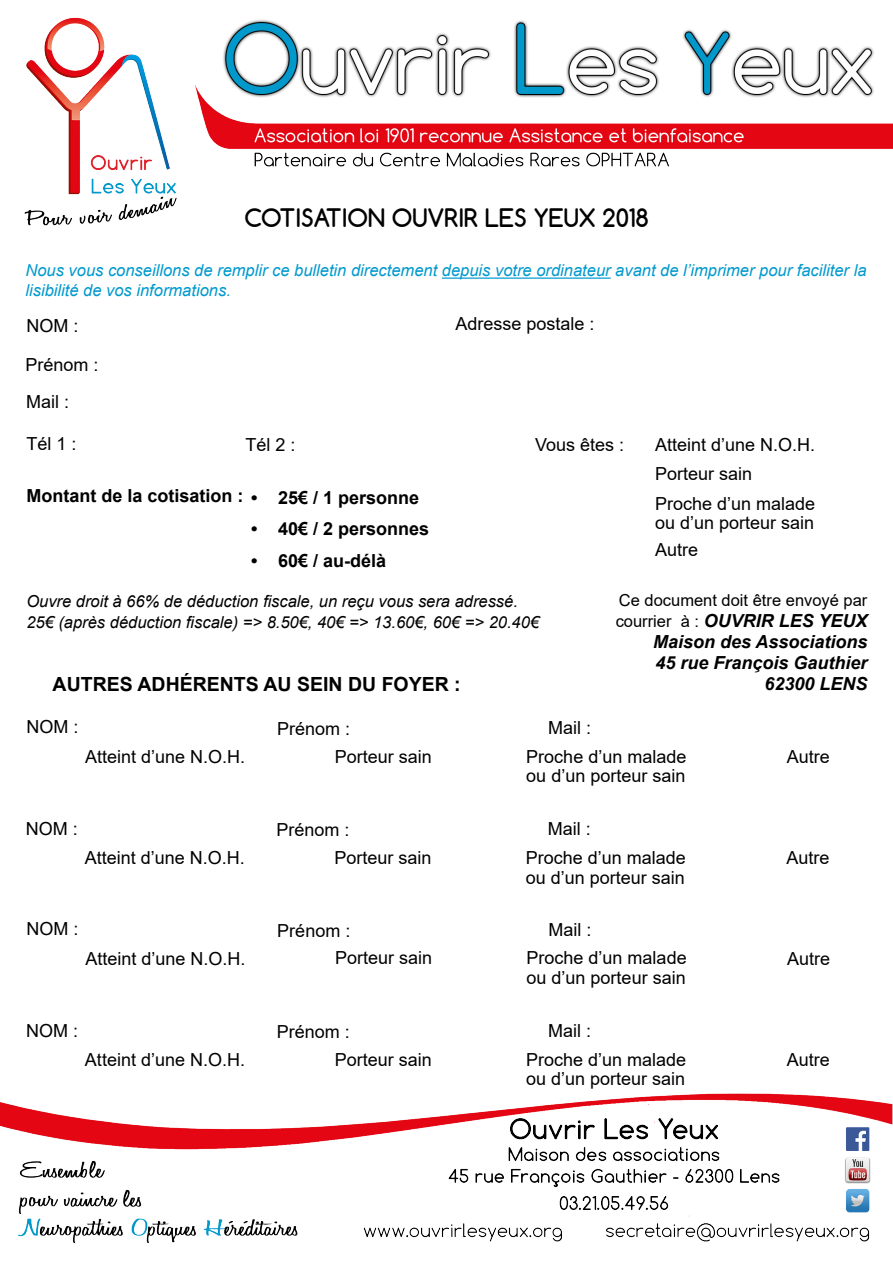
<style>
.page{position:relative;width:893px;height:1263px;background:#fff}
.page>*{position:absolute;margin:0;border:0;box-sizing:border-box;transform-origin:0 0}
.Grand_titre_-_H{font:700 24px "Comfortaa";color:#000}
.t1{font:700 19.5px "Arial";color:#000}
.t2{font:18px/19.5px "Arial";color:#000}
.Texte_normal_arial_i{font:italic 700 18px "Arial";color:#000}
.Texte_normal_arial{font:700 18px "Arial";color:#000}
.t3{font:italic 16.5px/19.8px "Arial";color:#0099cd}
.Texte_normal_arial-2{font:italic 16.5px "Arial";color:#000}
.Texte_normal_arial_i-2{font:16.5px "Arial";color:#000}
.s1{font-weight:400;font-style:normal;font-size:16.5px}
</style>
<div class="page">
<img style="left:0;top:1093px;width:893px;height:150px">
<img style="left:24px;top:17px;width:869px;height:209px">
<hr style="left:442px;top:277px;width:169px;height:2px;background:#0099cd">
<p class="Grand_titre_-_H" style="left:244px;top:203px;width:406px">COTISATION OUVRIR LES YEUX 2018</p>
<p class="t3" style="left:26px;top:261px;width:842px">Nous vous conseillons de remplir ce bulletin directement depuis votre ordinateur avant de l’imprimer pour faciliter la lisibilité de vos informations.</p>
<p class="t2" style="left:26px;top:316px;width:54px">NOM :</p>
<p class="t2" style="left:455px;top:313px;width:141px">Adresse postale :</p>
<p class="t2" style="left:26px;top:346px;width:75px;line-height:37px">Prénom :<br>Mail :</p>
<p class="t2" style="left:26px;top:434px;width:52px">Tél 1 :</p>
<p class="t2" style="left:245px;top:435px;width:52px">Tél 2 :</p>
<p class="t2" style="left:535px;top:435px;width:91px">Vous êtes :</p>
<p class="t2" style="left:655px;top:459px;width:162px;line-height:29.7px">Porteur sain<br>Proche d’un malade</p>
<p class="t2" style="left:655px;top:509px;width:161px;line-height:27.2px">ou d’un porteur sain<br>Autre</p>
<p class="t2" style="left:655px;top:435px;width:162px">Atteint d’une N.O.H.</p>
<p class="Texte_normal_arial" style="left:26px;top:483px;width:219px">Montant de la cotisation :</p>
<p class="Texte_normal_arial" style="left:251px;top:485px;width:170px">• 25€ / 1 personne</p>
<p class="Texte_normal_arial" style="left:251px;top:516px;width:180px">• 40€ / 2 personnes</p>
<p class="Texte_normal_arial" style="left:251px;top:548px;width:137px">• 60€ / au-délà</p>
<p class="Texte_normal_arial-2" style="left:26px;top:591px;width:493px">Ouvre droit à 66% de déduction fiscale, un reçu vous sera adressé.</p>
<p class="Texte_normal_arial-2" style="left:26px;top:612px;width:514px">25€ (après déduction fiscale) =&gt; 8.50€, 40€ =&gt; 13.60€, 60€ =&gt; 20.40€</p>
<p class="t1" style="left:53px;top:671px;width:410px">AUTRES ADHÉRENTS AU SEIN DU FOYER :</p>
<p class="t2" style="left:26px;top:717px;width:54px">NOM :</p>
<p class="t2" style="left:277px;top:718px;width:75px">Prénom :</p>
<p class="t2" style="left:548px;top:717px;width:45px">Mail :</p>
<p class="Texte_normal_arial_i-2" style="left:619px;top:589px;width:250px">Ce document doit être envoyé par</p>
<p class="Texte_normal_arial_i" style="left:616px;top:609px;width:253px"><span class="s1">courrier à :</span> OUVRIR LES YEUX</p>
<p class="Texte_normal_arial_i" style="left:653px;top:630px;width:216px">Maison des Associations</p>
<p class="Texte_normal_arial_i" style="left:655px;top:651px;width:214px">45 rue François Gauthier</p>
<p class="Texte_normal_arial_i" style="left:764px;top:672px;width:105px">62300 LENS</p>
<p class="t2" style="left:85px;top:746px;width:162px">Atteint d’une N.O.H.</p>
<p class="t2" style="left:335px;top:746px;width:99px">Porteur sain</p>
<p class="t2" style="left:526px;top:746px;width:162px">Proche d’un malade ou d’un porteur sain</p>
<p class="t2" style="left:787px;top:746px;width:45px">Autre</p>
<p class="t2" style="left:26px;top:819px;width:54px">NOM :</p>
<p class="t2" style="left:277px;top:820px;width:75px">Prénom :</p>
<p class="t2" style="left:548px;top:819px;width:45px">Mail :</p>
<p class="t2" style="left:85px;top:848px;width:162px">Atteint d’une N.O.H.</p>
<p class="t2" style="left:334px;top:848px;width:99px">Porteur sain</p>
<p class="t2" style="left:526px;top:848px;width:162px">Proche d’un malade ou d’un porteur sain</p>
<p class="t2" style="left:786px;top:848px;width:45px">Autre</p>
<p class="t2" style="left:27px;top:919px;width:54px">NOM :</p>
<p class="t2" style="left:277px;top:920px;width:75px">Prénom :</p>
<p class="t2" style="left:548px;top:919px;width:45px">Mail :</p>
<p class="t2" style="left:85px;top:948px;width:162px">Atteint d’une N.O.H.</p>
<p class="t2" style="left:335px;top:948px;width:99px">Porteur sain</p>
<p class="t2" style="left:527px;top:948px;width:162px">Proche d’un malade ou d’un porteur sain</p>
<p class="t2" style="left:787px;top:948px;width:45px">Autre</p>
<p class="t2" style="left:26px;top:1020px;width:54px">NOM :</p>
<p class="t2" style="left:277px;top:1022px;width:75px">Prénom :</p>
<p class="t2" style="left:548px;top:1021px;width:45px">Mail :</p>
<p class="t2" style="left:85px;top:1050px;width:162px">Atteint d’une N.O.H.</p>
<p class="t2" style="left:335px;top:1050px;width:99px">Porteur sain</p>
<p class="t2" style="left:526px;top:1050px;width:162px">Proche d’un malade ou d’un porteur sain</p>
<p class="t2" style="left:787px;top:1050px;width:45px">Autre</p>
</div>
